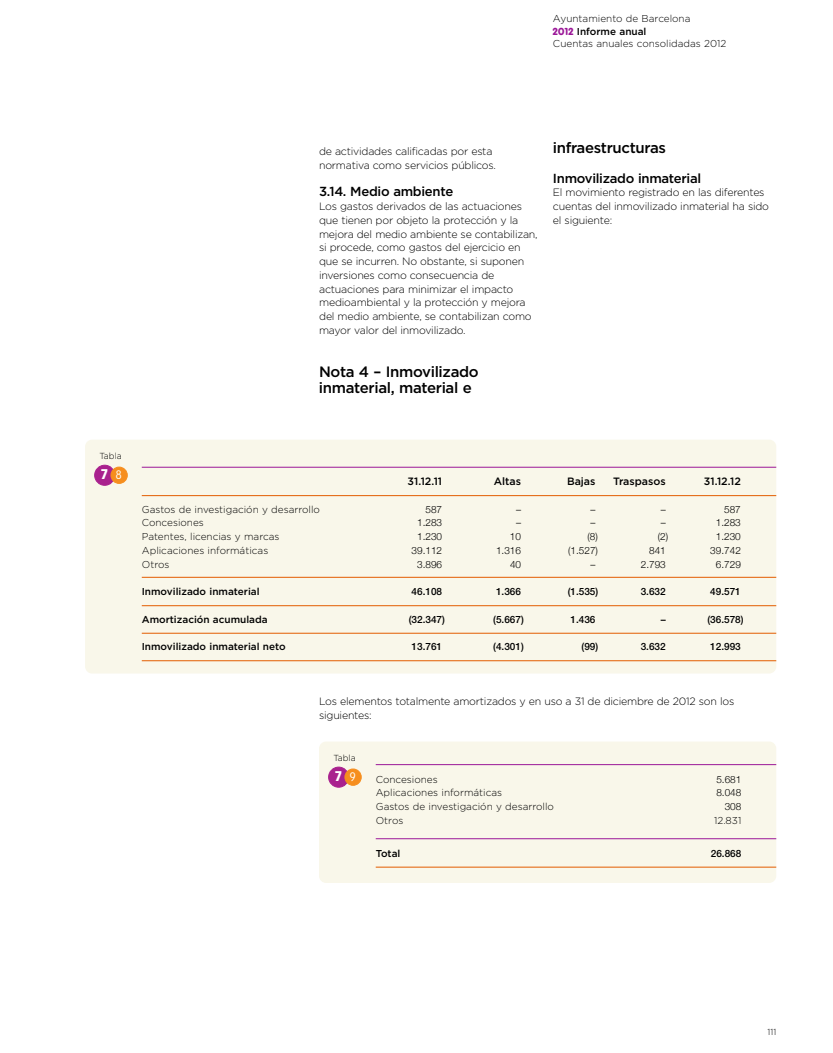
<style>
.page{position:relative;width:833px;height:1053px;background:#fff}
.page>*{position:absolute;margin:0;border:0;box-sizing:border-box;transform-origin:0 0}
.t1{font:500 15px/16.2px "Gotham";letter-spacing:-.02em;color:#000}
.t2{font:800 condensed 15px "Abadi";color:#fff}
.t3{font:500 13.12px "Gotham";letter-spacing:-.02em;color:#000}
.t4{font:300 10.62px/13.8px "Gotham";letter-spacing:-.02em;color:#000}
.t5{font:500 10.62px "Gotham";color:#000}
.t6{font:300 10px/12.5px "Gotham";color:#000}
.t7{font:300 10px "Helvetica Neue";color:#000}
.t8{font:500 10px "Helvetica Neue";color:#000}
.t9{font:500 10px "Gotham";color:#000}
.t10{font:300 8.75px "Gotham";color:#000}
.s1{font-family:"VAG Rounded";font-weight:900;color:#9b1798}
.s2{font-weight:500}
.s3{font-family:"VAG Rounded";font-weight:100;font-stretch:normal;font-size:12.12px}
</style>
<div class="page">
<div style="left:85px;top:439px;width:691px;height:234px;background:#f9f7ea;border-radius:7px"></div>
<hr style="left:142px;top:467px;width:634px;height:1px;background:#9b1798">
<hr style="left:142px;top:495px;width:634px;height:1px;background:#e35c00">
<hr style="left:142px;top:577px;width:634px;height:1px;background:#e35c00">
<hr style="left:142px;top:605px;width:634px;height:1px;background:#e35c00">
<hr style="left:142px;top:632px;width:634px;height:1px;background:#e35c00">
<hr style="left:142px;top:660px;width:634px;height:1px;background:#e35c00">
<div style="left:95px;top:465px;width:20px;height:20px;background:#a9218e;border-radius:50%"></div>
<div style="left:95px;top:465px;width:20px;height:20px;border:1px solid #a9218e;border-radius:50%"></div>
<div style="left:111px;top:467px;width:16px;height:16px;background:#f68e1e;border-radius:50%"></div>
<div style="left:111px;top:467px;width:16px;height:16px;border:1px solid #f68e1e;border-radius:50%"></div>
<div style="left:319px;top:741px;width:457px;height:141px;background:#f9f7ea;border-radius:7px"></div>
<hr style="left:376px;top:764px;width:400px;height:1px;background:#9b1798">
<hr style="left:376px;top:838px;width:400px;height:1px;background:#9b1798">
<hr style="left:376px;top:866px;width:400px;height:1px;background:#e35c00">
<div style="left:328px;top:767px;width:21px;height:20px;background:#a9218e;border-radius:50%"></div>
<div style="left:328px;top:767px;width:21px;height:20px;border:1px solid #a9218e;border-radius:50%"></div>
<div style="left:345px;top:769px;width:16px;height:16px;background:#f68e1e;border-radius:50%"></div>
<div style="left:345px;top:768px;width:16px;height:17px;border:1px solid #f68e1e;border-radius:50%"></div>
<p class="t6" style="left:553px;top:12px;width:175px">Ayuntamiento de Barcelona<br><span class="s1">2012</span> <span class="s2">Informe anual<br></span>Cuentas anuales consolidadas 2012</p>
<p class="t4" style="left:319px;top:144px;width:178px">de actividades calificadas por esta normativa como servicios públicos.</p>
<p class="t3" style="left:319px;top:184px;width:136px">3.14. Medio ambiente</p>
<p class="t4" style="left:319px;top:199px;width:220px">Los gastos derivados de las actuaciones que tienen por objeto la protección y la mejora del medio ambiente se contabilizan, si procede, como gastos del ejercicio en que se incurren. No obstante, si suponen inversiones como consecuencia de actuaciones para minimizar el impacto medioambiental y la protección y mejora del medio ambiente, se contabilizan como mayor valor del inmovilizado.</p>
<h1 class="t1" style="left:319px;top:364px;width:161px">Nota 4 – Inmovilizado inmaterial, material e</h1>
<h1 class="t1" style="left:553px;top:140px;width:115px">infraestructuras</h1>
<p class="t3" style="left:553px;top:170px;width:150px">Inmovilizado inmaterial</p>
<p class="t4" style="left:553px;top:186px;width:218px">El movimiento registrado en las diferentes cuentas del inmovilizado inmaterial ha sido el siguiente:</p>
<p class="t10" style="left:99px;top:451px;width:24px">Tabla</p>
<h1 class="t2" style="left:101px;top:466px;width:23px">7 <span class="s3">8</span></h1>
<p class="t5" style="left:407px;top:475px;width:36px">31.12.11</p>
<p class="t5" style="left:494px;top:475px;width:29px">Altas</p>
<p class="t5" style="left:567px;top:475px;width:30px">Bajas</p>
<p class="t5" style="left:613px;top:475px;width:54px">Traspasos</p>
<p class="t5" style="left:704px;top:475px;width:38px">31.12.12</p>
<p class="t6" style="left:142px;top:503px;width:180px">Gastos de investigación y desarrollo</p>
<p class="t7" style="left:425px;top:503px;width:18px">587</p>
<p class="t7" style="left:516px;top:503px;width:6px">–</p>
<p class="t7" style="left:590px;top:503px;width:6px">–</p>
<p class="t7" style="left:661px;top:503px;width:6px">–</p>
<p class="t7" style="left:724px;top:503px;width:18px">587</p>
<p class="t6" style="left:142px;top:516px;width:64px">Concesiones</p>
<p class="t7" style="left:417px;top:516px;width:27px">1.283</p>
<p class="t7" style="left:516px;top:516px;width:6px">–</p>
<p class="t7" style="left:590px;top:516px;width:6px">–</p>
<p class="t7" style="left:661px;top:516px;width:6px">–</p>
<p class="t7" style="left:716px;top:516px;width:27px">1.283</p>
<p class="t6" style="left:142px;top:530px;width:139px">Patentes, licencias y marcas</p>
<p class="t7" style="left:417px;top:530px;width:27px">1.230</p>
<p class="t7" style="left:510px;top:530px;width:13px">10</p>
<p class="t7" style="left:587px;top:530px;width:12px">(8)</p>
<p class="t7" style="left:658px;top:530px;width:12px">(2)</p>
<p class="t7" style="left:716px;top:530px;width:27px">1.230</p>
<p class="t6" style="left:142px;top:544px;width:128px">Aplicaciones informáticas</p>
<p class="t7" style="left:411px;top:544px;width:32px">39.112</p>
<p class="t7" style="left:496px;top:544px;width:27px">1.316</p>
<p class="t7" style="left:568px;top:544px;width:31px">(1.527)</p>
<p class="t7" style="left:649px;top:544px;width:18px">841</p>
<p class="t7" style="left:710px;top:544px;width:32px">39.742</p>
<p class="t6" style="left:142px;top:558px;width:29px">Otros</p>
<p class="t7" style="left:417px;top:558px;width:27px">3.896</p>
<p class="t7" style="left:510px;top:558px;width:13px">40</p>
<p class="t7" style="left:590px;top:558px;width:6px">–</p>
<p class="t7" style="left:641px;top:558px;width:27px">2.793</p>
<p class="t7" style="left:716px;top:558px;width:27px">6.729</p>
<p class="t9" style="left:142px;top:586px;width:119px">Inmovilizado inmaterial</p>
<p class="t8" style="left:411px;top:588px;width:32px">46.108</p>
<p class="t8" style="left:496px;top:588px;width:27px">1.366</p>
<p class="t8" style="left:567px;top:588px;width:32px">(1.535)</p>
<p class="t8" style="left:641px;top:588px;width:27px">3.632</p>
<p class="t8" style="left:710px;top:588px;width:32px">49.571</p>
<p class="t9" style="left:142px;top:613px;width:127px">Amortización acumulada</p>
<p class="t8" style="left:409px;top:615px;width:38px">(32.347)</p>
<p class="t8" style="left:493px;top:615px;width:32px">(5.667)</p>
<p class="t8" style="left:570px;top:615px;width:27px">1.436</p>
<p class="t8" style="left:661px;top:615px;width:6px">–</p>
<p class="t8" style="left:707px;top:615px;width:38px">(36.578)</p>
<p class="t9" style="left:142px;top:641px;width:145px">Inmovilizado inmaterial neto</p>
<p class="t8" style="left:411px;top:643px;width:32px">13.761</p>
<p class="t8" style="left:493px;top:643px;width:32px">(4.301)</p>
<p class="t8" style="left:581px;top:643px;width:18px">(99)</p>
<p class="t8" style="left:641px;top:643px;width:27px">3.632</p>
<p class="t8" style="left:710px;top:643px;width:32px">12.993</p>
<p class="t4" style="left:319px;top:695px;width:417px">Los elementos totalmente amortizados y en uso a 31 de diciembre de 2012 son los siguientes:</p>
<p class="t10" style="left:333px;top:753px;width:24px">Tabla</p>
<h1 class="t2" style="left:335px;top:768px;width:23px">7 <span class="s3">9</span></h1>
<p class="t6" style="left:376px;top:773px;width:64px">Concesiones</p>
<p class="t7" style="left:716px;top:773px;width:27px">5.681</p>
<p class="t6" style="left:376px;top:786px;width:128px">Aplicaciones informáticas</p>
<p class="t7" style="left:716px;top:786px;width:27px">8.048</p>
<p class="t6" style="left:376px;top:800px;width:180px">Gastos de investigación y desarrollo</p>
<p class="t7" style="left:724px;top:800px;width:18px">308</p>
<p class="t6" style="left:376px;top:814px;width:29px">Otros</p>
<p class="t6" style="left:714px;top:814px;width:29px">12.831</p>
<p class="t9" style="left:376px;top:847px;width:26px">Total</p>
<p class="t8" style="left:711px;top:849px;width:32px">26.868</p>
<p class="t10" style="left:767px;top:1026px;width:10px">111</p>
</div>
